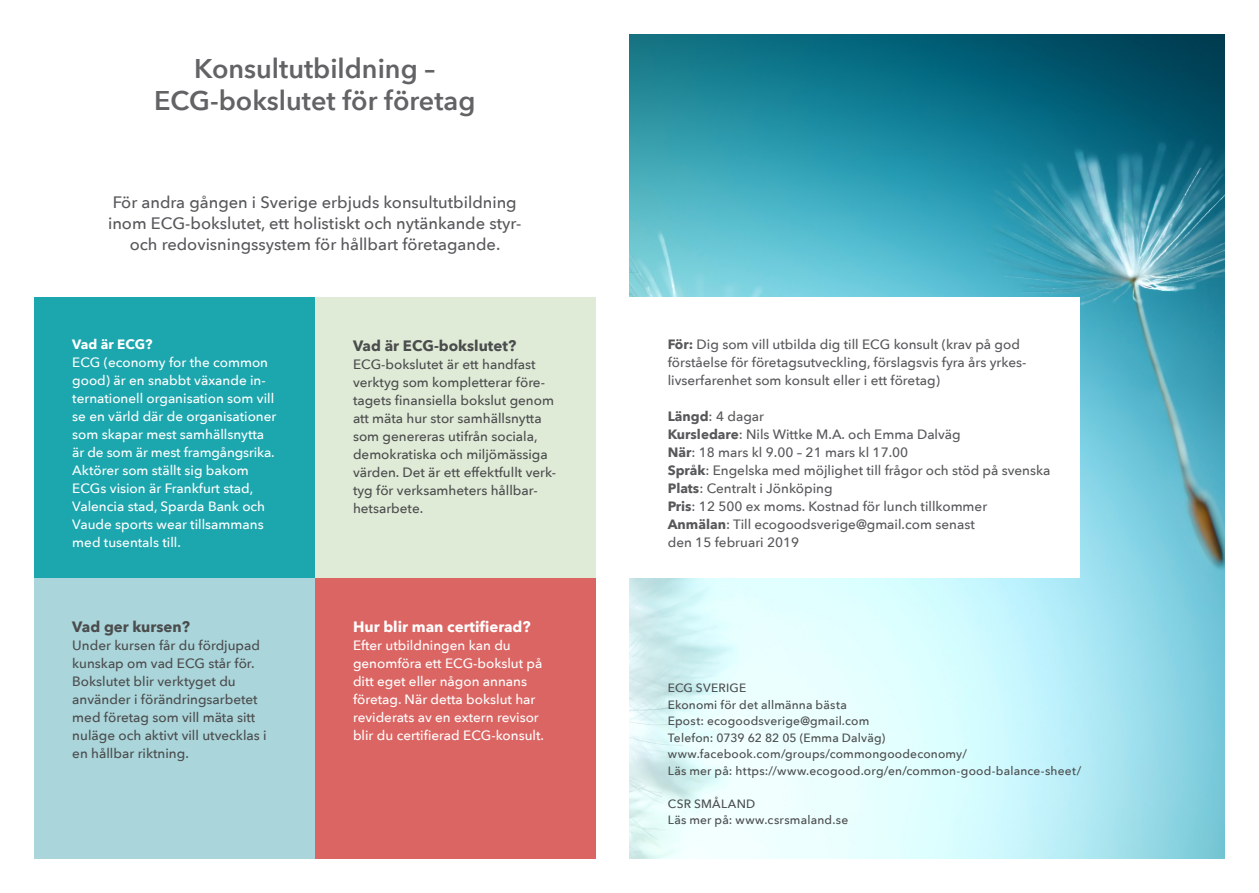
<style>
.page{position:relative;width:1259px;height:893px;background:#fff}
.page>*{position:absolute;margin:0;border:0;box-sizing:border-box;transform-origin:0 0}
.t1{font:600 27px/32.4px "Avenir Next";color:#636366;text-align:center}
.t2{font:500 16.5px/21px "Avenir Next";color:#57585a;text-align:center}
.t3{font:700 15px "Avenir Next";color:#4b4c4d}
.t4{font:700 15px "Avenir Next";color:#fff}
.t5{font:500 13.5px/18px "Avenir Next";color:#fff}
.t6{font:500 13.5px/18px "Avenir Next";color:#4b4c4d}
.t7{font:500 13.5px/18px "Avenir Next";color:#57585a}
.t8{font:700 13.5px "Avenir Next";color:#fff}
.t9{font:500 12px/16.5px "Avenir Next";letter-spacing:.015em;color:#4b4c4d}
.s1{font-weight:700}
</style>
<div class="page">
<div style="left:34px;top:298px;width:281px;height:280px;background:#1ca6ae"></div>
<img style="left:629px;top:34px;width:596px;height:825px">
<div style="left:34px;top:578px;width:281px;height:281px;background:#aad5da"></div>
<div style="left:315px;top:298px;width:280px;height:280px;background:#dfebd7"></div>
<div style="left:629px;top:298px;width:451px;height:280px;background:#fff"></div>
<div style="left:315px;top:578px;width:280px;height:281px;background:#db6562"></div>
<p class="t1" style="left:154px;top:52px;width:323px">Konsultutbildning –<br>ECG-bokslutet för företag</p>
<p class="t2" style="left:108px;top:191px;width:415px">För andra gången i Sverige erbjuds konsultutbildning inom ECG-bokslutet, ett holistiskt och nytänkande styr&shy;och redovisningssystem för hållbart företagande.</p>
<p class="t8" style="left:72px;top:333px;width:82px">Vad är ECG?</p>
<p class="t5" style="left:72px;top:353px;width:206px">ECG (economy for the common good) är en snabbt växande in&shy;ternationell organisation som vill se en värld där de organisationer som skapar mest samhällsnytta är de som är mest framgångsrika.<br>Aktörer som ställt sig bakom<br>ECGs vision är Frankfurt stad,<br>Valencia stad, Sparda Bank och<br>Vaude sports wear tillsammans med tusentals till.</p>
<p class="t3" style="left:72px;top:613px;width:119px">Vad ger kursen?</p>
<p class="t6" style="left:72px;top:635px;width:196px">Under kursen får du fördjupad kunskap om vad ECG står för.<br>Bokslutet blir verktyget du använder i förändringsarbetet med företag som vill mäta sitt nuläge och aktivt vill utvecklas i en hållbar riktning.</p>
<p class="t3" style="left:353px;top:333px;width:165px">Vad är ECG-bokslutet?</p>
<p class="t6" style="left:353px;top:355px;width:205px">ECG-bokslutet är ett handfast verktyg som kompletterar före&shy;tagets finansiella bokslut genom att mäta hur stor samhällsnytta som genereras utifrån sociala, demokratiska och miljömässiga värden. Det är ett effektfullt verk&shy;tyg för verksamheters hållbar&shy;hetsarbete.</p>
<p class="t4" style="left:353px;top:613px;width:179px">Hur blir man certifierad?</p>
<p class="t5" style="left:353px;top:635px;width:192px">Efter utbildningen kan du genomföra ett ECG-bokslut på ditt eget eller någon annans företag. När detta bokslut har reviderats av en extern revisor blir du certifierad ECG-konsult.</p>
<p class="t7" style="left:668px;top:335px;width:360px"><span class="s1">För:</span> Dig som vill utbilda dig till ECG konsult (krav på god förståelse för företagsutveckling, förslagsvis fyra års yrkes&shy;livserfarenhet som konsult eller i ett företag)</p>
<p class="t7" style="left:668px;top:407px;width:98px"><span class="s1">Längd</span>: 4 dagar</p>
<p class="t7" style="left:668px;top:425px;width:294px"><span class="s1">Kursledare</span>: Nils Wittke M.A. och Emma Dalväg</p>
<p class="t7" style="left:668px;top:443px;width:242px"><span class="s1">När</span>: 18 mars kl 9.00 – 21 mars kl 17.00</p>
<p class="t7" style="left:668px;top:461px;width:384px"><span class="s1">Språk</span>: Engelska med möjlighet till frågor och stöd på svenska</p>
<p class="t7" style="left:668px;top:479px;width:166px"><span class="s1">Plats</span>: Centralt i Jönköping</p>
<p class="t7" style="left:668px;top:497px;width:321px"><span class="s1">Pris</span>: 12 500 ex moms. Kostnad för lunch tillkommer</p>
<p class="t7" style="left:668px;top:515px;width:308px"><span class="s1">Anmälan</span>: Till ecogoodsverige@gmail.com senast den 15 februari 2019</p>
<p class="t9" style="left:668px;top:679px;width:181px">ECG SVERIGE<br>Ekonomi för det allmänna bästa</p>
<p class="t9" style="left:668px;top:712px;width:203px">Epost: ecogoodsverige@gmail.com</p>
<p class="t9" style="left:668px;top:729px;width:219px">Telefon: 0739 62 82 05 (Emma Dalväg)</p>
<p class="t9" style="left:668px;top:745px;width:301px">www.facebook.com/groups/commongoodeconomy/</p>
<p class="t9" style="left:668px;top:762px;width:415px">Läs mer på: https://www.ecogood.org/en/common-good-balance-sheet/</p>
<p class="t9" style="left:668px;top:795px;width:89px">CSR SMÅLAND</p>
<p class="t9" style="left:668px;top:811px;width:182px">Läs mer på: www.csrsmaland.se</p>
</div>
